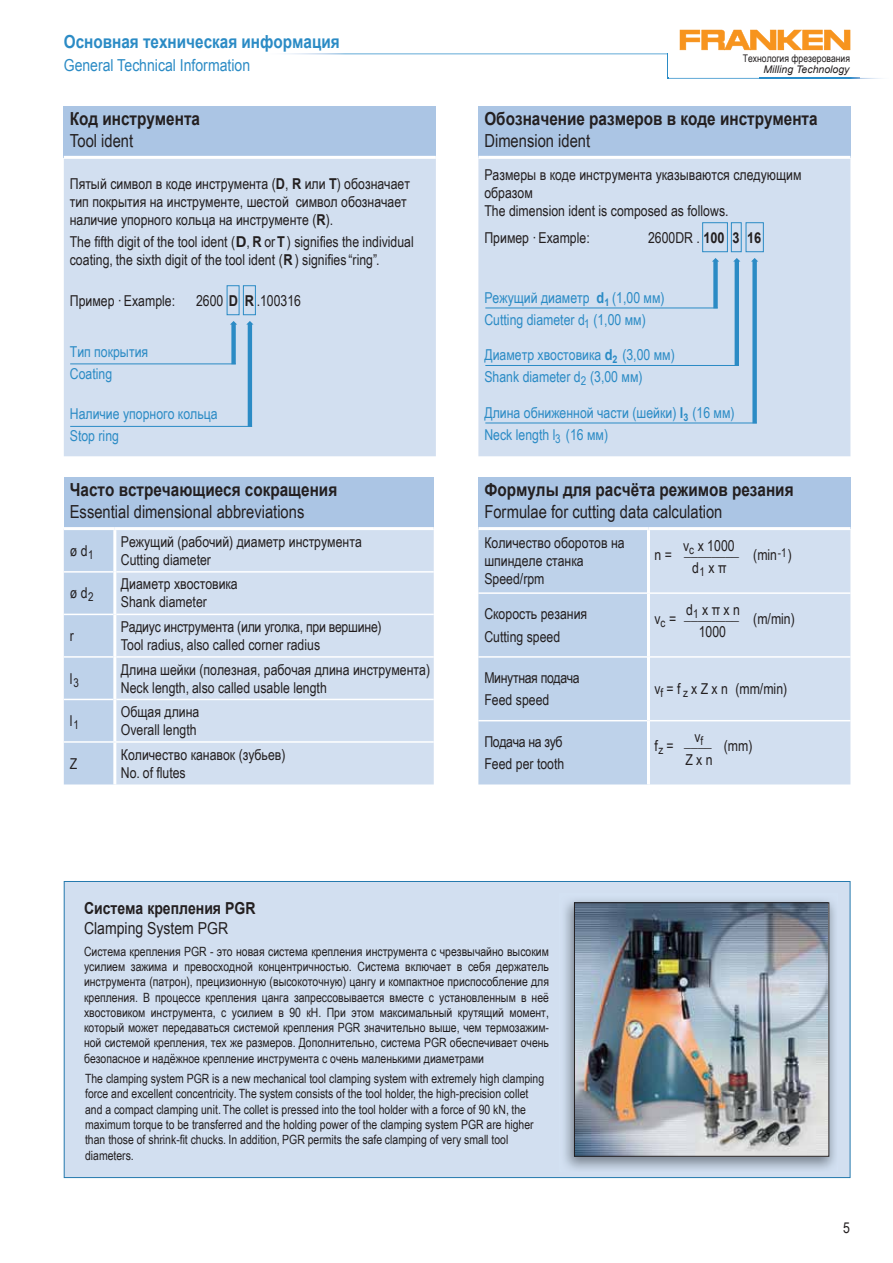
<style>
.page{position:relative;width:893px;height:1263px;background:#fff}
.page>*{position:absolute;margin:0;border:0;box-sizing:border-box;transform-origin:0 0}
.t1{font:18px/21.6px "Arial Narrow";color:#231f20}
.t2{font:700 18px/21.6px "Arial";color:#231f20;scale:.85 1}
.t3{font:700 18px "Arial";color:#2b8bc5;scale:.85 1}
.t4{font:700 16.5px/19.8px "Arial";color:#231f20;scale:.85 1}
.t5{font:16.5px "Arial";color:#2b8bc5;scale:.85 1}
.t6{font:15px/18px "Arial Narrow";color:#231f20}
.t7{font:15px/22px "Arial Narrow";color:#2b8bc5}
.t8{font:15px/22.2px "Arial Narrow";letter-spacing:-.025em;color:#231f20}
.t9{font:12.75px/15.3px "Arial Narrow";color:#231f20}
.t10{font:10.5px/10.5px "Arial Narrow";color:#231f20;text-align:right}
.s1{font-family:"Arial Narrow";font-weight:400}
.s2{font-family:"Arial";font-weight:700}
.s3{font-weight:400}
.s4{font-family:"Arial";font-style:italic}
</style>
<div class="page">
<div style="left:64px;top:881px;width:786px;height:296px;background:#d2dff0"></div>
<img style="left:565px;top:900px;width:270px;height:269px">
<img style="left:576px;top:904px;width:251px;height:251px">
<div style="left:574px;top:902px;width:255px;height:255px;border:1px solid #231f20"></div>
<img style="left:760px;top:46px;width:100px;height:32px">
<svg style="left:680px;top:30px;width:170px;height:20px"></svg>
<img style="left:668px;top:78px;width:214px;height:1px">
<img style="left:760px;top:78px;width:100px;height:1px">
<svg style="left:667px;top:54px;width:1px;height:25px"></svg>
<div style="left:64px;top:106px;width:372px;height:51px;background:#abc5e4"></div>
<div style="left:64px;top:159px;width:372px;height:297px;background:#d2dff0"></div>
<hr style="left:64px;top:156px;width:372px;height:3px;background:#fff">
<div style="left:64px;top:478px;width:370px;height:51px;background:#abc5e4"></div>
<div style="left:64px;top:530px;width:49px;height:254px;background:#bed2ea"></div>
<div style="left:116px;top:530px;width:318px;height:254px;background:#d2dff0"></div>
<hr style="left:64px;top:527px;width:51px;height:3px;background:#fff">
<hr style="left:115px;top:527px;width:319px;height:3px;background:#fff">
<hr style="left:64px;top:571px;width:49px;height:2px;background:#fff">
<hr style="left:116px;top:571px;width:318px;height:2px;background:#fff">
<hr style="left:64px;top:614px;width:49px;height:1px;background:#fff">
<hr style="left:116px;top:614px;width:318px;height:1px;background:#fff">
<hr style="left:64px;top:656px;width:49px;height:2px;background:#fff">
<hr style="left:116px;top:656px;width:318px;height:2px;background:#fff">
<hr style="left:64px;top:699px;width:49px;height:1px;background:#fff">
<hr style="left:116px;top:699px;width:318px;height:1px;background:#fff">
<hr style="left:64px;top:741px;width:51px;height:2px;background:#fff">
<hr style="left:115px;top:741px;width:319px;height:2px;background:#fff">
<div style="left:478px;top:106px;width:372px;height:51px;background:#abc5e4"></div>
<div style="left:478px;top:159px;width:372px;height:297px;background:#d2dff0"></div>
<hr style="left:478px;top:156px;width:372px;height:3px;background:#fff">
<div style="left:478px;top:478px;width:372px;height:51px;background:#abc5e4"></div>
<div style="left:478px;top:530px;width:169px;height:254px;background:#bed2ea"></div>
<div style="left:650px;top:530px;width:200px;height:254px;background:#d2dff0"></div>
<hr style="left:478px;top:527px;width:170px;height:3px;background:#fff">
<hr style="left:648px;top:527px;width:202px;height:3px;background:#fff">
<hr style="left:478px;top:656px;width:169px;height:2px;background:#fff">
<hr style="left:650px;top:656px;width:200px;height:2px;background:#fff">
<hr style="left:478px;top:720px;width:169px;height:1px;background:#fff">
<hr style="left:650px;top:720px;width:200px;height:1px;background:#fff">
<hr style="left:478px;top:592px;width:169px;height:2px;background:#fff">
<hr style="left:650px;top:592px;width:200px;height:2px;background:#fff">
<div style="left:227px;top:285px;width:12px;height:30px;border:1px solid #2b8bc5"></div>
<div style="left:243px;top:285px;width:13px;height:30px;border:1px solid #2b8bc5"></div>
<svg style="left:230px;top:321px;width:7px;height:43px"></svg>
<svg style="left:246px;top:321px;width:8px;height:106px"></svg>
<div style="left:702px;top:222px;width:26px;height:30px;border:1px solid #2b8bc5"></div>
<svg style="left:712px;top:258px;width:7px;height:50px"></svg>
<div style="left:731px;top:222px;width:11px;height:30px;border:1px solid #2b8bc5"></div>
<svg style="left:733px;top:258px;width:7px;height:108px"></svg>
<div style="left:746px;top:222px;width:18px;height:30px;border:1px solid #2b8bc5"></div>
<svg style="left:751px;top:258px;width:7px;height:165px"></svg>
<hr style="left:485px;top:308px;width:233px;height:1px;background:#2b8bc5">
<hr style="left:70px;top:363px;width:166px;height:1px;background:#2b8bc5">
<hr style="left:485px;top:365px;width:254px;height:1px;background:#2b8bc5">
<hr style="left:485px;top:423px;width:272px;height:1px;background:#2b8bc5">
<hr style="left:70px;top:426px;width:182px;height:1px;background:#2b8bc5">
<p class="t3" style="left:64px;top:30px;width:326px">Основная техническая информация</p>
<p class="t5" style="left:64px;top:55px;width:221px">General Technical Information</p>
<p class="t2" style="left:70px;top:109px;width:155px">Код инструмента<br><span class="s1">Tool ident</span></p>
<p class="t6" style="left:70px;top:174px;width:342px">Пятый символ в коде инструмента (<span class="s2">D</span>, <span class="s2">R</span> или <span class="s2">T</span>) обозначает тип покрытия на инструменте, шестой символ обозначает наличие упорного кольца на инструменте (<span class="s2">R</span>).</p>
<p class="t6" style="left:70px;top:233px;width:346px">The fifth digit of the tool ident (<span class="s2">D</span>, <span class="s2">R</span> or <span class="s2">T</span>) signifies the individual coating, the sixth digit of the tool ident (<span class="s2">R</span> ) signifies “ring”.</p>
<p class="t6" style="left:70px;top:291px;width:107px">Пример · Example:</p>
<p class="t6" style="left:196px;top:291px;width:107px">2600 <span class="s2">D R</span> .100316</p>
<p class="t7" style="left:70px;top:341px;width:80px">Тип покрытия<br>Coating</p>
<p class="t7" style="left:70px;top:402px;width:149px">Наличие упорного кольца<br>Stop ring</p>
<p class="t1" style="left:70px;top:479px;width:269px"><span class="s2">Часто встречающиеся сокращения<br></span>Essential dimensional abbreviations</p>
<p class="t6" style="left:70px;top:541px;width:25px">ø d<sub>1</sub></p>
<p class="t6" style="left:121px;top:532px;width:243px">Режущий (рабочий) диаметр инструмента<br>Cutting diameter</p>
<p class="t6" style="left:70px;top:584px;width:25px">ø d<sub>2</sub></p>
<p class="t6" style="left:121px;top:575px;width:118px">Диаметр хвостовика<br>Shank diameter</p>
<p class="t6" style="left:70px;top:626px;width:6px">r</p>
<p class="t6" style="left:121px;top:617px;width:262px">Радиус инструмента (или уголка, при вершине)<br>Tool radius, also called corner radius</p>
<p class="t6" style="left:70px;top:669px;width:11px">l<sub>3</sub></p>
<p class="t6" style="left:121px;top:660px;width:311px">Длина шейки (полезная, рабочая длина инструмента)<br>Neck length, also called usable length</p>
<p class="t6" style="left:70px;top:711px;width:11px">l<sub>1</sub></p>
<p class="t6" style="left:121px;top:702px;width:80px">Общая длина<br>Overall length</p>
<p class="t6" style="left:70px;top:754px;width:9px">Z</p>
<p class="t6" style="left:121px;top:745px;width:166px">Количество канавок (зубьев)<br>No. of flutes</p>
<p class="t4" style="left:84px;top:899px;width:203px">Система крепления PGR<br><span class="s3">Clamping System PGR</span></p>
<p class="t10" style="left:743px;top:53px;width:109px">Технология фрезерования<br><span class="s4">Milling Technology</span></p>
<p class="t2" style="left:484px;top:109px;width:394px">Обозначение размеров в коде инструмента<br><span class="s1">Dimension ident</span></p>
<p class="t6" style="left:484px;top:165px;width:319px">Размеры в коде инструмента указываются следующим образом<br>The dimension ident is composed as follows.</p>
<p class="t6" style="left:484px;top:228px;width:107px">Пример · Example:</p>
<p class="t6" style="left:648px;top:228px;width:115px">2600DR . <span class="s2">100 3 16</span></p>
<p class="t7" style="left:484px;top:286px;width:182px">Режущий диаметр <span class="s2">d</span><sub>1</sub> (1,00 мм)<br>Cutting diameter d<sub>1</sub> (1,00 мм)</p>
<p class="t7" style="left:484px;top:343px;width:192px">Диаметр хвостовика <span class="s2">d</span><sub>2</sub> (3,00 мм)<br>Shank diameter d<sub>2</sub> (3,00 мм)</p>
<p class="t7" style="left:484px;top:401px;width:252px">Длина обниженной части (шейки) <span class="s2">l</span><sub>3</sub> (16 мм)<br>Neck length l<sub>3</sub> (16 мм)</p>
<p class="t1" style="left:484px;top:479px;width:311px"><span class="s2">Формулы для расчёта режимов резания<br></span>Formulae for cutting data calculation</p>
<p class="t6" style="left:484px;top:533px;width:142px">Количество оборотов на шпинделе станка<br>Speed/rpm</p>
<p class="t6" style="left:683px;top:536px;width:53px">v<sub>c</sub> x 1000</p>
<p class="t6" style="left:692px;top:541px;width:101px;line-height:17.5px;text-indent:-38px">n = ________ (min<sub>-1</sub>) d<sub>1</sub> x π</p>
<p class="t6" style="left:484px;top:602px;width:104px;line-height:22.2px">Скорость резания<br>Cutting speed</p>
<p class="t6" style="left:686px;top:600px;width:55px">d<sub>1</sub> x π x n</p>
<p class="t6" style="left:699px;top:611px;width:98px;line-height:13.2px;text-indent:-44px">v<sub>c</sub> = ________ (m/min)<br>1000</p>
<p class="t8" style="left:484px;top:666px;width:97px">Минутная подача<br>Feed speed</p>
<p class="t6" style="left:654px;top:679px;width:134px">v<sub>f</sub> = f <sub>z</sub> x Z x n (mm/min)</p>
<p class="t6" style="left:484px;top:730px;width:82px;line-height:22.2px">Подача на зуб<br>Feed per tooth</p>
<p class="t6" style="left:695px;top:727px;width:10px">v<sub>f</sub></p>
<p class="t6" style="left:654px;top:739px;width:100px;line-height:13.2px;text-align:center">f<sub>z</sub> = ____ (mm)<br>Z x n</p>
<p class="t9" style="left:84px;top:943px;width:467px;text-align:justify">Система крепления PGR - это новая система крепления инструмента с чрезвычайно высоким усилием зажима и превосходной концентричностью. Система включает в себя держатель инструмента (патрон), прецизионную (высокоточную) цангу и компактное приспособление для крепления. В процессе крепления цанга запрессовывается вместе с установленным в неё хвостовиком инструмента, с усилием в 90 кН. При этом максимальный крутящий момент, который может передаваться системой крепления PGR значительно выше, чем термозажим&shy;ной системой крепления, тех же размеров. Дополнительно, система PGR обеспечивает очень безопасное и надёжное крепление инструмента с очень маленькими диаметрами</p>
<p class="t9" style="left:85px;top:1070px;width:461px">The clamping system PGR is a new mechanical tool clamping system with extremely high clamping force and excellent concentricity. The system consists of the tool holder, the high-precision collet and a compact clamping unit. The collet is pressed into the tool holder with a force of 90 kN, the maximum torque to be transferred and the holding power of the clamping system PGR are higher than those of shrink-fit chucks. In addition, PGR permits the safe clamping of very small tool diameters.</p>
<p class="t6" style="left:843px;top:1218px;width:8px">5</p>
</div>
